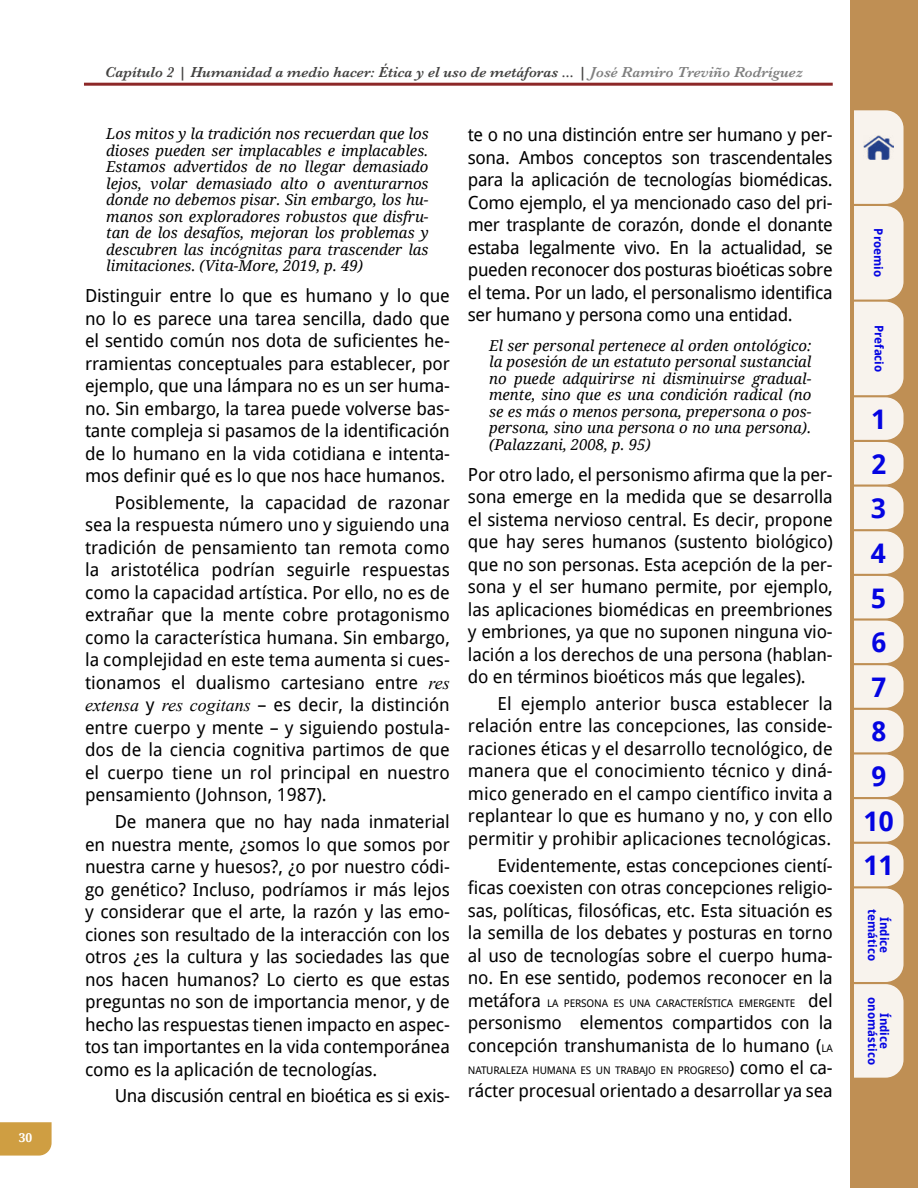
<style>
.page{position:relative;width:918px;height:1188px;background:#fff}
.page>*{position:absolute;margin:0;border:0;box-sizing:border-box;transform-origin:0 0}
.numero_pestaña{font:700 27px "Droid Sans";color:#0404e2}
.Cuerpo_de_texto{font:18px/22.5px "Droid Sans";letter-spacing:-.01em;color:#000;text-align:justify}
.inicio_seccion_de_cuerpo_de_texto{font:18px/22.5px "Droid Sans";letter-spacing:-.01em;color:#000;text-align:justify}
.Cita{font:italic 15px/16.5px "Droid Serif";color:#000;text-align:justify}
.cintillo_derecho{font:italic 600 15px "Baskerville";color:#434241}
.t1{font:700 12.15px "Droid Serif";color:#fff}
.t2{font:700 12px/12px "Droid Sans";color:#0404e2;text-align:center}
.Cuerpo_de_texto-2{font:10.5px "Droid Sans";letter-spacing:-.015em;color:#000}
.s1{color:#7f7f7f}
.s2{font-family:"Times New Roman";font-style:italic}
.s3{font-size:18px}
.s4{font-size:10.5px}
</style>
<div class="page">
<div style="left:851px;top:0;width:67px;height:1188px;background:#bf8f54"></div>
<svg style="left:854px;top:110px;width:50px;height:968px;background:#f2e9e0"></svg>
<svg style="left:0;top:1122px;width:52px;height:34px;background:#d1a24a"></svg>
<hr style="left:84px;top:83px;width:749px;height:3px;background:#8c2727">
<p class="t1" style="left:19px;top:1131px;width:15px">30</p>
<p class="cintillo_derecho" style="left:105px;top:62px;width:699px">Capítulo 2 | Humanidad a medio hacer: Ética y el uso de metáforas ... | <span class="s1">José Ramiro Treviño Rodríguez</span></p>
<p class="Cita" style="left:106px;top:125px;width:324px">Los mitos y la tradición nos recuerdan que los dioses pueden ser implacables e implacables.<br>Estamos advertidos de no llegar demasiado lejos, volar demasiado alto o aventurarnos donde no debemos pisar. Sin embargo, los hu&shy;manos son exploradores robustos que disfru&shy;tan de los desafíos, mejoran los problemas y descubren las incógnitas para trascender las limitaciones. (Vita-More, 2019, p. 49)</p>
<p class="inicio_seccion_de_cuerpo_de_texto" style="left:85px;top:284px;width:366px">Distinguir entre lo que es humano y lo que no lo es parece una tarea sencilla, dado que el sentido común nos dota de suficientes he&shy;rramientas conceptuales para establecer, por ejemplo, que una lámpara no es un ser huma&shy;no. Sin embargo, la tarea puede volverse bas&shy;tante compleja si pasamos de la identificación de lo humano en la vida cotidiana e intenta&shy;mos definir qué es lo que nos hace humanos.</p>
<p class="Cuerpo_de_texto" style="left:85px;top:491px;width:366px;text-indent:30px">Posiblemente, la capacidad de razonar sea la respuesta número uno y siguiendo una tradición de pensamiento tan remota como la aristotélica podrían seguirle respuestas como la capacidad artística. Por ello, no es de extrañar que la mente cobre protagonismo como la característica humana. Sin embargo, la complejidad en este tema aumenta si cues&shy;tionamos el dualismo cartesiano entre <span class="s2">res extensa</span> y <span class="s2">res cogitans</span> – es decir, la distinción entre cuerpo y mente – y siguiendo postula&shy;dos de la ciencia cognitiva partimos de que el cuerpo tiene un rol principal en nuestro pensamiento (Johnson, 1987).</p>
<p class="Cuerpo_de_texto" style="left:85px;top:810px;width:366px;text-indent:30px">De manera que no hay nada inmaterial en nuestra mente, ¿somos lo que somos por nuestra carne y huesos?, ¿o por nuestro códi&shy;go genético? Incluso, podríamos ir más lejos y considerar que el arte, la razón y las emo&shy;ciones son resultado de la interacción con los otros ¿es la cultura y las sociedades las que nos hacen humanos? Lo cierto es que estas preguntas no son de importancia menor, y de hecho las respuestas tienen impacto en aspec&shy;tos tan importantes en la vida contemporánea como es la aplicación de tecnologías.</p>
<p class="Cuerpo_de_texto" style="left:115px;top:1084px;width:337px">Una discusión central en bioética es si exis-</p>
<p class="Cuerpo_de_texto" style="left:468px;top:123px;width:366px">te o no una distinción entre ser humano y per&shy;sona. Ambos conceptos son trascendentales para la aplicación de tecnologías biomédicas.<br>Como ejemplo, el ya mencionado caso del pri&shy;mer trasplante de corazón, donde el donante estaba legalmente vivo. En la actualidad, se pueden reconocer dos posturas bioéticas sobre el tema. Por un lado, el personalismo identifica ser humano y persona como una entidad.</p>
<p class="Cita" style="left:489px;top:337px;width:324px">El ser personal pertenece al orden ontológico: la posesión de un estatuto personal sustancial no puede adquirirse ni disminuirse gradual&shy;mente, sino que es una condición radical (no se es más o menos persona, prepersona o pos&shy;persona, sino una persona o no una persona). (Palazzani, 2008, p. 95)</p>
<p class="inicio_seccion_de_cuerpo_de_texto" style="left:468px;top:462px;width:366px">Por otro lado, el personismo afirma que la per&shy;sona emerge en la medida que se desarrolla el sistema nervioso central. Es decir, propone que hay seres humanos (sustento biológico) que no son personas. Esta acepción de la per&shy;sona y el ser humano permite, por ejemplo, las aplicaciones biomédicas en preembriones y embriones, ya que no suponen ninguna vio&shy;lación a los derechos de una persona (hablan&shy;do en términos bioéticos más que legales).</p>
<p class="Cuerpo_de_texto" style="left:468px;top:692px;width:366px;text-indent:30px">El ejemplo anterior busca establecer la relación entre las concepciones, las conside&shy;raciones éticas y el desarrollo tecnológico, de manera que el conocimiento técnico y diná&shy;mico generado en el campo científico invita a replantear lo que es humano y no, y con ello permitir y prohibir aplicaciones tecnológicas.</p>
<p class="Cuerpo_de_texto" style="left:468px;top:853px;width:366px;text-indent:30px">Evidentemente, estas concepciones cientí&shy;ficas coexisten con otras concepciones religio&shy;sas, políticas, filosóficas, etc. Esta situación es la semilla de los debates y posturas en torno al uso de tecnologías sobre el cuerpo huma&shy;no. En ese sentido, podemos reconocer en la</p>
<p class="Cuerpo_de_texto-2" style="left:468px;top:996px;width:366px"><span class="s3">metáfora</span> LA PERSONA ES UNA CARACTERÍSTICA EM ERGENTE <span class="s3">del</span></p>
<p class="Cuerpo_de_texto" style="left:468px;top:1011px;width:366px">personismo elementos compartidos con la concepción transhumanista de lo humano (<span class="s4">LA</span></p>
<p class="Cuerpo_de_texto-2" style="left:468px;top:1063px;width:366px">NATURALEZA HUMANA ES UN TRABAJO EN PROGRESO<span class="s3">) como el ca-</span></p>
<p class="Cuerpo_de_texto" style="left:468px;top:1078px;width:366px">rácter procesual orientado a desarrollar ya sea</p>
<p class="t2" style="left:885px;top:228px;width:50px;rotate:90deg">Proemio</p>
<p class="t2" style="left:885px;top:325px;width:49px;rotate:90deg">Prefacio</p>
<p class="numero_pestaña" style="left:871px;top:400px;width:16px">1</p>
<p class="numero_pestaña" style="left:871px;top:445px;width:16px">2</p>
<p class="numero_pestaña" style="left:871px;top:489px;width:16px">3</p>
<p class="numero_pestaña" style="left:871px;top:534px;width:16px">4</p>
<p class="numero_pestaña" style="left:871px;top:579px;width:16px">5</p>
<p class="numero_pestaña" style="left:872px;top:623px;width:16px">6</p>
<p class="numero_pestaña" style="left:872px;top:668px;width:16px">7</p>
<p class="numero_pestaña" style="left:872px;top:713px;width:16px">8</p>
<p class="numero_pestaña" style="left:872px;top:757px;width:16px">9</p>
<p class="numero_pestaña" style="left:864px;top:802px;width:31px">10</p>
<p class="numero_pestaña" style="left:864px;top:847px;width:31px">11</p>
<p class="t2" style="left:891px;top:909px;width:53px;rotate:90deg">Índice temático</p>
<p class="t2" style="left:891px;top:997px;width:69px;rotate:90deg">Índice onomástico</p>
</div>
